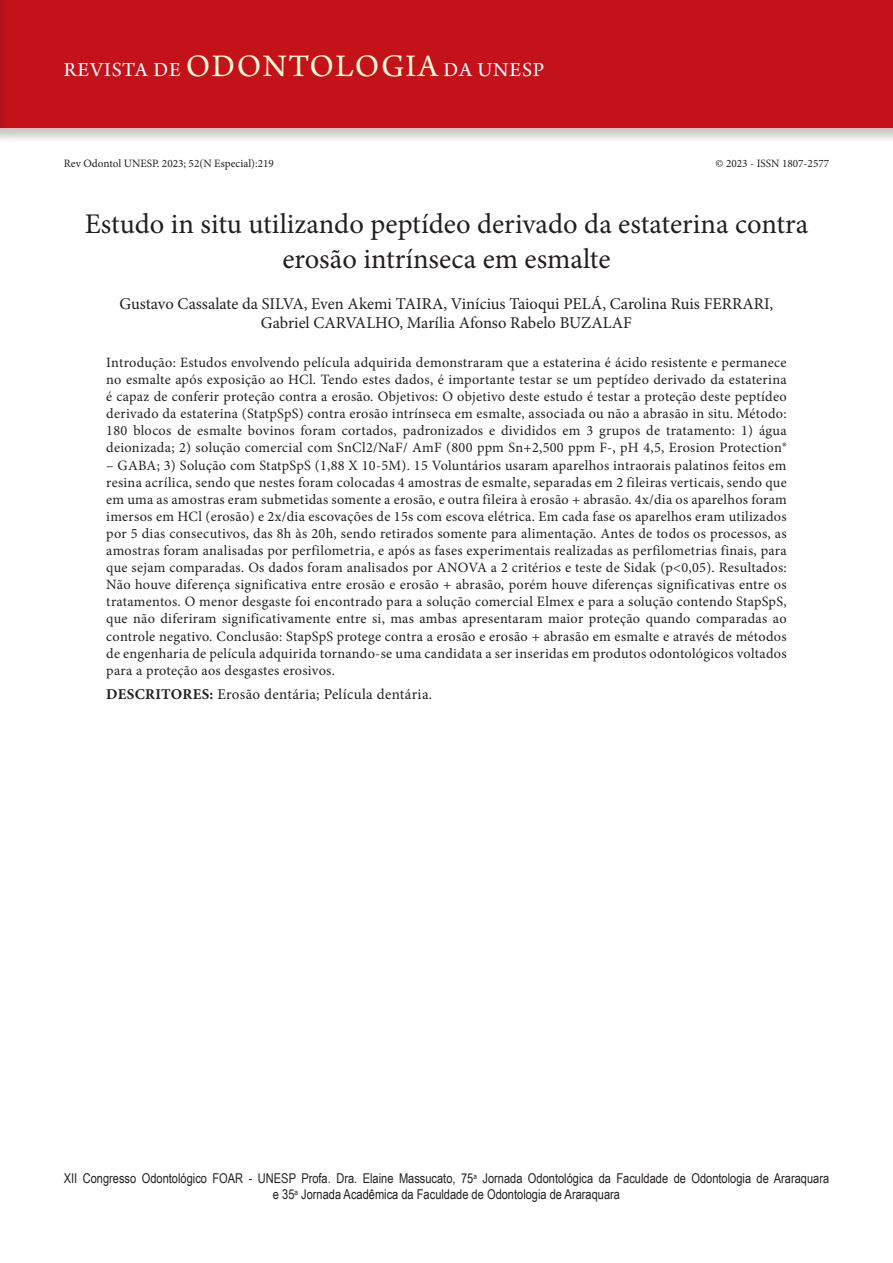
<style>
.page{position:relative;width:893px;height:1263px;background:#fff}
.page>*{position:absolute;margin:0;border:0;box-sizing:border-box;transform-origin:0 0}
.ArticleTitle{font:28.5px/34.2px "Minion Pro";color:#231f20;text-align:center}
.t1{font:21px "Arno Pro";letter-spacing:.04em;color:#fff}
.Authors{font:16.5px/19.8px "Minion Pro";color:#231f20;text-align:center}
.Keywords{font:15px "Minion Pro";letter-spacing:.02em;color:#231f20}
.Abstract{font:14.25px/17.1px "Minion Pro";letter-spacing:.02em;color:#231f20;text-align:justify}
.t2{font:13.5px/16.2px "Arial Narrow";color:#231f20;text-align:center}
.t3{font:11.25px "Minion Pro";color:#231f20}
.s1{font-size:33px;color:#fffbd6}
.s2{font-weight:700}
</style>
<div class="page">
<div style="left:0;top:0;width:893px;height:144px;background:#231f20;opacity:.25"></div>
<div style="left:0;top:0;width:893px;height:128px;background:#c4121a"></div>
<div style="left:0;top:0;width:8px;height:144px;background:#231f20;opacity:.25"></div>
<hr style="left:0;top:0;width:1px;height:128px;background:#c4121a">
<h2 class="t1" style="left:64px;top:58px;width:482px">REVISTA DE <span class="s1">ODONTOLOGIA</span> DA UNESP</h2>
<p class="t3" style="left:64px;top:156px;width:212px">Rev Odontol UNESP. 2023; 52(N Especial):219</p>
<p class="t3" style="left:715px;top:156px;width:115px">© 2023 - ISSN 1807-2577</p>
<p class="ArticleTitle" style="left:85px;top:207px;width:725px">Estudo in situ utilizando peptídeo derivado da estaterina contra erosão intrínseca em esmalte</p>
<p class="Authors" style="left:120px;top:293px;width:655px">Gustavo Cassalate da SILVA, Even Akemi TAIRA, Vinícius Taioqui PELÁ, Carolina Ruis FERRARI,<br>Gabriel CARVALHO, Marília Afonso Rabelo BUZALAF</p>
<p class="Abstract" style="left:106px;top:354px;width:682px">Introdução: Estudos envolvendo película adquirida demonstraram que a estaterina é ácido resistente e permanece no esmalte após exposição ao HCl. Tendo estes dados, é importante testar se um peptídeo derivado da estaterina é capaz de conferir proteção contra a erosão. Objetivos: O objetivo deste estudo é testar a proteção deste peptídeo derivado da estaterina (StatpSpS) contra erosão intrínseca em esmalte, associada ou não a abrasão in situ. Método:<br>180 blocos de esmalte bovinos foram cortados, padronizados e divididos em 3 grupos de tratamento: 1) água deionizada; 2) solução comercial com SnCl2/NaF/ AmF (800 ppm Sn+2,500 ppm F-, pH 4,5, Erosion Protection®</p>
<p class="Abstract" style="left:106px;top:456px;width:682px">– GABA; 3) Solução com StatpSpS (1,88 X 10-5M). 15 Voluntários usaram aparelhos intraorais palatinos feitos em resina acrílica, sendo que nestes foram colocadas 4 amostras de esmalte, separadas em 2 fileiras verticais, sendo que em uma as amostras eram submetidas somente a erosão, e outra fileira à erosão + abrasão. 4x/dia os aparelhos foram imersos em HCl (erosão) e 2x/dia escovações de 15s com escova elétrica. Em cada fase os aparelhos eram utilizados por 5 dias consecutivos, das 8h às 20h, sendo retirados somente para alimentação. Antes de todos os processos, as amostras foram analisadas por perfilometria, e após as fases experimentais realizadas as perfilometrias finais, para que sejam comparadas. Os dados foram analisados por ANOVA a 2 critérios e teste de Sidak (p&lt;0,05). Resultados:<br>Não houve diferença significativa entre erosão e erosão + abrasão, porém houve diferenças significativas entre os tratamentos. O menor desgaste foi encontrado para a solução comercial Elmex e para a solução contendo StapSpS, que não diferiram significativamente entre si, mas ambas apresentaram maior proteção quando comparadas ao controle negativo. Conclusão: StapSpS protege contra a erosão e erosão + abrasão em esmalte e através de métodos de engenharia de película adquirida tornando-se uma candidata a ser inseridas em produtos odontológicos voltados para a proteção aos desgastes erosivos.</p>
<p class="Keywords" style="left:106px;top:684px;width:327px"><span class="s2">DESCRITORES:</span> Erosão dentária; Película dentária.</p>
<p class="t2" style="left:64px;top:1169px;width:767px">XII Congresso Odontológico FOAR - UNESP Profa. Dra. Elaine Massucato, 75<sup>a</sup> Jornada Odontológica da Faculdade de Odontologia de Araraquara e 35<sup>a</sup> Jornada Acadêmica da Faculdade de Odontologia de Araraquara</p>
</div>
